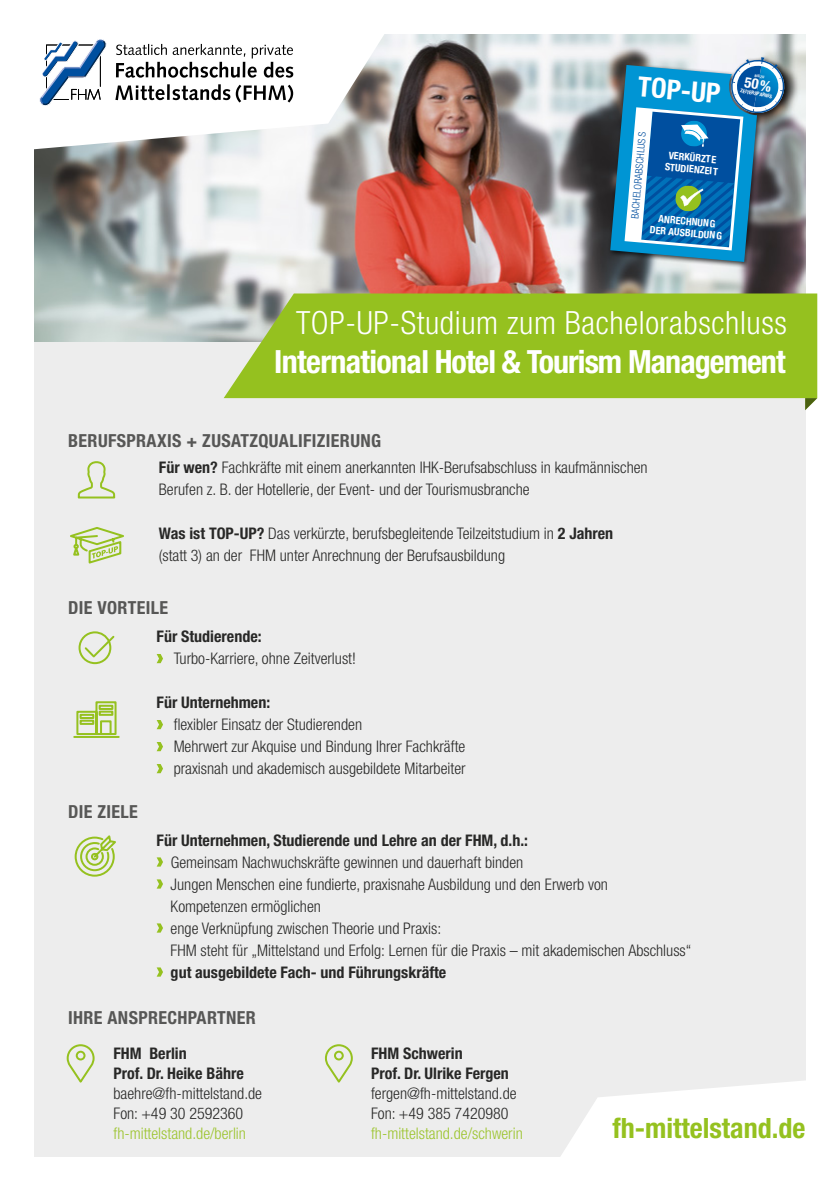
<style>
.page{position:relative;width:840px;height:1191px;background:#fff}
.page>*{position:absolute;margin:0;border:0;box-sizing:border-box;transform-origin:0 0}
.t1{font:700 condensed 32px "Helvetica Neue LT Std";letter-spacing:-.03em;color:#fff}
.t2{font:300 condensed 32px "Helvetica Neue LT Std";letter-spacing:.02em;color:#fff}
.t3{font:700 condensed 28px "Helvetica Neue LT Std";color:#95c11f}
.t4{font:700 condensed 27.6px "Helvetica Neue LT Std";color:#fff}
.t5{font:700 condensed 18px "Helvetica Neue LT Std";letter-spacing:.02em;color:#575756}
.t6{font:300 condensed 16px/22px "Helvetica Neue LT Std";color:#282827}
.t7{font:700 condensed 16px/20px "Helvetica Neue LT Std";color:#282827}
.t8{font:300 condensed 16px "Helvetica Neue LT Std";color:#9cc42e}
.t9{font:700 condensed 10.2px/11.6px "Helvetica Neue LT Std";color:#fff;text-align:center}
.t10{font:300 condensed 10.2px "Helvetica Neue LT Std";color:#004f9f}
.t11{font:700 condensed 5.2px "Helvetica Neue LT Std";color:#fff}
.t12{font:700 condensed 3.6px "Helvetica Neue LT Std";color:#fff}
.s1{font-weight:700}
</style>
<div class="page">
<div style="left:34px;top:342px;width:771px;height:815px;background:#ededed"></div>
<img style="left:34px;top:34px;width:771px;height:308px">
<svg style="left:34px;top:34px;width:371px;height:118px"></svg>
<svg style="left:116px;top:44px;width:177px;height:34px"></svg>
<svg style="left:115px;top:85px;width:49px;height:15px"></svg>
<hr style="left:167px;top:84px;width:3px;height:16px;background:#000">
<svg style="left:172px;top:84px;width:121px;height:18px"></svg>
<svg style="left:39px;top:38px;width:69px;height:70px"></svg>
<svg style="left:223px;top:293px;width:593px;height:105px;background:#97c029"></svg>
<svg style="left:804px;top:398px;width:12px;height:12px"></svg>
<svg style="left:77px;top:461px;width:39px;height:38px"></svg>
<svg style="left:70px;top:527px;width:54px;height:37px"></svg>
<svg style="left:156px;top:654px;width:7px;height:9px"></svg>
<svg style="left:156px;top:720px;width:7px;height:9px"></svg>
<svg style="left:156px;top:742px;width:7px;height:9px"></svg>
<svg style="left:156px;top:764px;width:7px;height:9px"></svg>
<svg style="left:156px;top:857px;width:7px;height:9px"></svg>
<svg style="left:156px;top:879px;width:7px;height:9px"></svg>
<svg style="left:156px;top:923px;width:7px;height:9px"></svg>
<svg style="left:156px;top:967px;width:7px;height:9px"></svg>
<svg style="left:73px;top:701px;width:47px;height:37px"></svg>
<svg style="left:78px;top:631px;width:37px;height:34px"></svg>
<svg style="left:74px;top:835px;width:42px;height:42px"></svg>
<svg style="left:66px;top:1044px;width:29px;height:39px"></svg>
<svg style="left:324px;top:1044px;width:29px;height:39px"></svg>
<div style="left:606px;top:54px;width:183px;height:214px;background:#000;opacity:.75"></div>
<svg style="left:561px;top:1077px;width:245px;height:80px"></svg>
<svg style="left:610px;top:57px;width:176px;height:205px;background:#3d83ac"></svg>
<h3 class="t4" style="left:639px;top:70px;width:84px;rotate:5deg">TOP-UP</h3>
<p class="t10" style="left:628px;top:218px;width:88px;rotate:-85deg">BACHELORABSCHLUS S</p>
<p class="t9" style="left:666px;top:149px;width:55px;text-align:left;rotate:5deg">VERKÜRZTE<br>STUDIENZEIT</p>
<p class="t9" style="left:651px;top:212px;width:74px;rotate:5deg">ANRECHNUNG<br>DER AUSBILDUNG</p>
<p class="t12" style="left:754px;top:73px;width:11px;rotate:10deg">BIS ZU</p>
<p class="t11" style="left:740px;top:88px;width:33px;rotate:10deg">ZEITERSPARNIS</p>
<h1 class="t2" style="left:296px;top:304px;width:492px">TOP-UP-Studium zum Bachelorabschluss</h1>
<h1 class="t1" style="left:274px;top:343px;width:512px">International Hotel &amp; Tourism Management</h1>
<p class="t5" style="left:68px;top:429px;width:314px">BERUFSPRAXIS + ZUSATZQUALIFIZIERUNG</p>
<p class="t6" style="left:159px;top:456px;width:490px"><span class="s1">Für wen?</span> Fachkräfte mit einem anerkannten IHK-Berufsabschluss in kaufmännischen<br>Berufen z. B. der Hotellerie, der Event- und der Tourismusbranche</p>
<p class="t6" style="left:159px;top:522px;width:455px"><span class="s1">Was ist TOP-UP?</span> Das verkürzte, berufsbegleitende Teilzeitstudium in <span class="s1">2 Jahren </span>(statt 3) an der FHM unter Anrechnung der Berufsausbildung</p>
<p class="t5" style="left:68px;top:597px;width:101px">DIE VORTEILE</p>
<p class="t5" style="left:68px;top:801px;width:71px">DIE ZIELE</p>
<p class="t7" style="left:156px;top:626px;width:106px">Für Studierende:</p>
<p class="t6" style="left:173px;top:647px;width:184px">Turbo-Karriere, ohne Zeitverlust!</p>
<p class="t7" style="left:156px;top:692px;width:115px">Für Unternehmen:</p>
<p class="t6" style="left:173px;top:713px;width:293px">flexibler Einsatz der Studierenden<br>Mehrwert zur Akquise und Bindung Ihrer Fachkräfte praxisnah und akademisch ausgebildete Mitarbeiter</p>
<p class="t7" style="left:156px;top:829px;width:373px">Für Unternehmen, Studierende und Lehre an der FHM, d.h.:</p>
<p class="t6" style="left:170px;top:850px;width:522px">Gemeinsam Nachwuchskräfte gewinnen und dauerhaft binden<br>Jungen Menschen eine fundierte, praxisnahe Ausbildung und den Erwerb von<br>Kompetenzen ermöglichen<br>enge Verknüpfung zwischen Theorie und Praxis:<br>FHM steht für „Mittelstand und Erfolg: Lernen für die Praxis – mit akademischen Abschluss“</p>
<p class="t7" style="left:170px;top:961px;width:277px">gut ausgebildete Fach- und Führungskräfte</p>
<p class="t5" style="left:68px;top:1006px;width:189px">IHRE ANSPRECHPARTNER</p>
<p class="t7" style="left:113px;top:1042px;width:132px">FHM Berlin<br>Prof. Dr. Heike Bähre</p>
<p class="t6" style="left:113px;top:1082px;width:150px;line-height:20px">baehre@fh-mittelstand.de<br>Fon: +49 30 2592360</p>
<p class="t8" style="left:113px;top:1123px;width:134px">fh-mittelstand.de/berlin</p>
<p class="t7" style="left:371px;top:1042px;width:139px">FHM Schwerin<br>Prof. Dr. Ulrike Fergen</p>
<p class="t6" style="left:371px;top:1082px;width:147px;line-height:20px">fergen@fh-mittelstand.de<br>Fon: +49 385 7420980</p>
<p class="t8" style="left:371px;top:1123px;width:153px">fh-mittelstand.de/schwerin</p>
<h2 class="t3" style="left:612px;top:1111px;width:194px">fh-mittelstand.de</h2>
</div>
